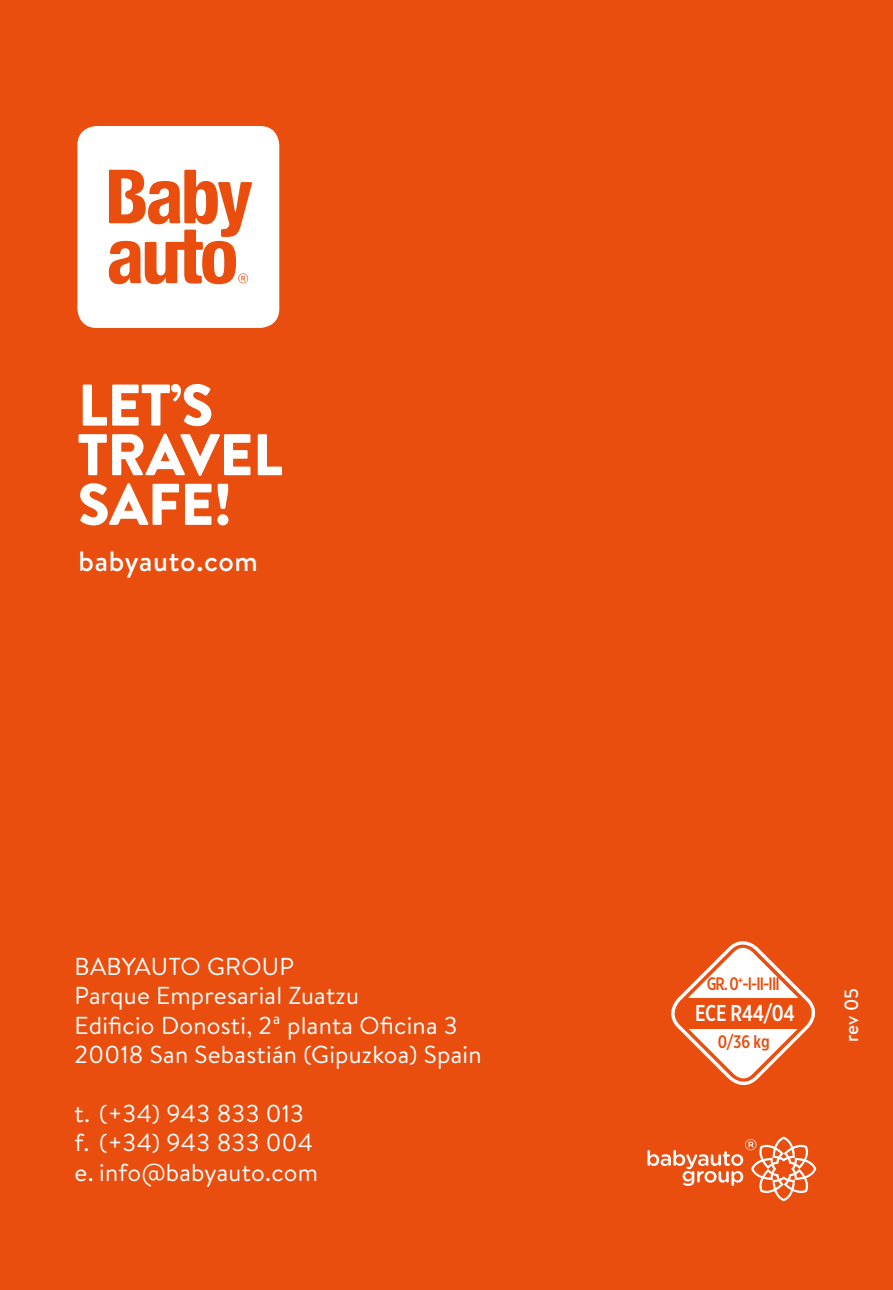
<style>
.page{position:relative;width:893px;height:1290px;background:#e94e0f}
.page>*{position:absolute;margin:0;border:0;box-sizing:border-box;transform-origin:0 0}
.t1{font:500 28px "Brandon Text";letter-spacing:.025em;color:#fff}
.t2{font:24.5px/29.4px "Brandon Text";letter-spacing:.01em;color:#fff}
.t3{font:500 22.75px "Gotham X Narrow";letter-spacing:-.01em;color:#fff}
.t4{font:500 19.25px "Brandon Text";color:#fff}
.t5{font:500 18.2px "Gotham X Narrow";letter-spacing:-.05em;color:#e94e0f}
</style>
<div class="page">
<div style="left:77px;top:126px;width:202px;height:202px;background:#fff;border-radius:19px"></div>
<svg style="left:109px;top:170px;width:143px;height:114px"></svg>
<svg style="left:80px;top:483px;width:148px;height:42px"></svg>
<svg style="left:79px;top:434px;width:203px;height:42px"></svg>
<svg style="left:83px;top:384px;width:128px;height:42px"></svg>
<svg style="left:647px;top:1136px;width:169px;height:65px"></svg>
<svg style="left:671px;top:941px;width:145px;height:145px"></svg>
<p class="t1" style="left:79px;top:542px;width:181px">babyauto.com</p>
<p class="t2" style="left:75px;top:951px;width:408px">BABYAUTO GROUP<br>Parque Empresarial Zuatzu<br>Edificio Donosti, 2ª planta Oficina 3<br>20018 San Sebastián (Gipuzkoa) Spain</p>
<p class="t2" style="left:75px;top:1098px;width:245px">t. (+34) 943 833 013 f. (+34) 943 833 004 e. info@babyauto.com</p>
<p class="t5" style="left:707px;top:973px;width:74px">GR. 0<sup>+</sup>-I-II-III</p>
<p class="t3" style="left:695px;top:999px;width:101px">ECE R44/04</p>
<p class="t5" style="left:718px;top:1030px;width:53px">0/36 kg</p>
<p class="t4" style="left:838px;top:1042px;width:56px;rotate:-90deg">rev 05</p>
</div>
